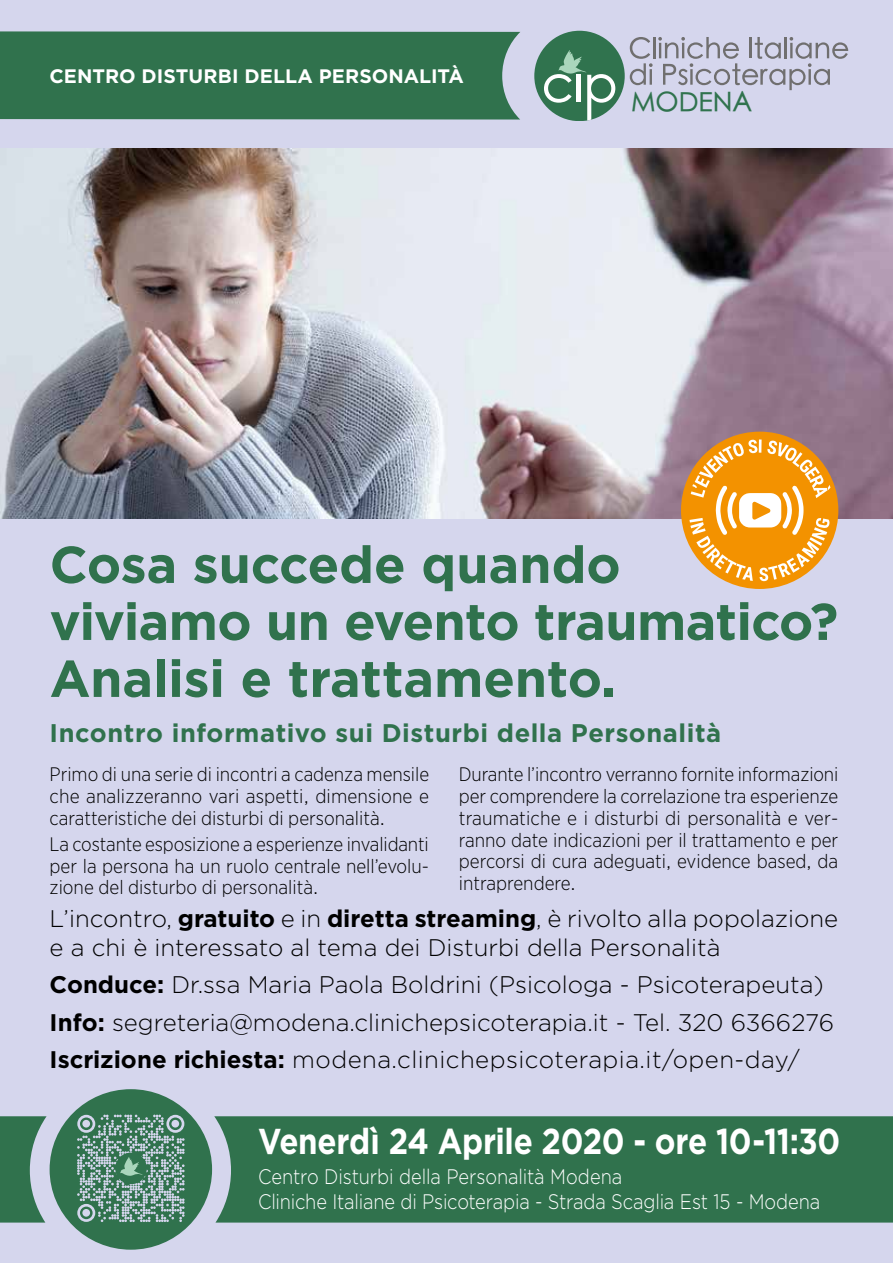
<style>
.page{position:relative;width:893px;height:1263px;background:#d5d6ed}
.page>*{position:absolute;margin:0;border:0;box-sizing:border-box;transform-origin:0 0}
.t1{font:700 51.75px/57px "Gotham";letter-spacing:-.01em;color:#30724d}
.t2{font:700 36px "Gotham";letter-spacing:-.015em;color:#fff;scale:.87 1}
.t3{font:500 26.7px "ST Heiti SC";color:#30734e}
.t4{font:700 25.5px "Gotham";letter-spacing:.02em;color:#30724d}
.t5{font:300 24px/37.3px "Gotham";color:#000}
.t6{font:300 21px/25.5px "Gotham";letter-spacing:-.01em;color:#fff;scale:.87 1}
.t7{font:300 19.5px/21.8px "Gotham Narrow";color:#000;text-align:justify}
.t8{font:700 19.5px "Gotham";color:#fff}
.s1{font-weight:700}
</style>
<div class="page">
<div style="left:0;top:31px;width:520px;height:89px;background:#30724d"></div>
<svg style="left:0;top:1116px;width:47px;height:106px"></svg>
<div style="left:214px;top:1116px;width:679px;height:106px;background:#30724d"></div>
<div style="left:50px;top:1089px;width:162px;height:161px;background:#30724d;border-radius:50%"></div>
<svg style="left:630px;top:37px;width:218px;height:53px"></svg>
<div style="left:534px;top:31px;width:91px;height:90px;background:#30734e;border-radius:50%"></div>
<svg style="left:544px;top:50px;width:71px;height:71px"></svg>
<svg style="left:77px;top:1114px;width:108px;height:108px"></svg>
<img style="left:0;top:149px;width:893px;height:370px">
<div style="left:681px;top:432px;width:157px;height:157px;background:#f39200;border-radius:50%"></div>
<hr style="left:759px;top:439px;width:3px;height:14px;background:#fff">
<svg style="left:689px;top:440px;width:141px;height:141px"></svg>
<p class="t8" style="left:50px;top:65px;width:416px">CENTRO DISTURBI DELLA PERSONALITÀ</p>
<h3 class="t3" style="left:631px;top:89px;width:123px">MODENA</h3>
<h1 class="t1" style="left:50px;top:535px;width:790px">Cosa succede quando<br>viviamo un evento traumatico?<br>Analisi e trattamento.</h1>
<h3 class="t4" style="left:50px;top:719px;width:673px">Incontro informativo sui Disturbi della Personalità</h3>
<p class="t7" style="left:50px;top:763px;width:381px">Primo di una serie di incontri a cadenza mensile che analizzeranno vari aspetti, dimensione e caratteristiche dei disturbi di personalità.</p>
<p class="t7" style="left:50px;top:832px;width:381px">La costante esposizione a esperienze invalidanti per la persona ha un ruolo centrale nell’evolu&shy;zione del disturbo di personalità.</p>
<p class="t7" style="left:459px;top:763px;width:381px">Durante l’incontro verranno fornite informazioni per comprendere la correlazione tra esperienze traumatiche e i disturbi di personalità e ver&shy;ranno date indicazioni per il trattamento e per percorsi di cura adeguati, evidence based, da intraprendere.</p>
<p class="t5" style="left:50px;top:904px;width:790px;line-height:28.8px">L’incontro, <span class="s1">gratuito</span> e in <span class="s1">diretta streaming</span>, è rivolto alla popolazione e a chi è interessato al tema dei Disturbi della Personalità</p>
<p class="t5" style="left:50px;top:966px;width:786px"><span class="s1">Conduce:</span> Dr.ssa Maria Paola Boldrini (Psicologa - Psicoterapeuta)<br><span class="s1">Info:</span> segreteria@modena.clinichepsicoterapia.it - Tel. 320 6366276<br><span class="s1">Iscrizione richiesta:</span> modena.clinichepsicoterapia.it/open-day/</p>
<h2 class="t2" style="left:258px;top:1120px;width:671px">Venerdì 24 Aprile 2020 - ore 10-11:30</h2>
<p class="t6" style="left:258px;top:1163px;width:648px">Centro Disturbi della Personalità Modena<br>Cliniche Italiane di Psicoterapia - Strada Scaglia Est 15 - Modena</p>
</div>
